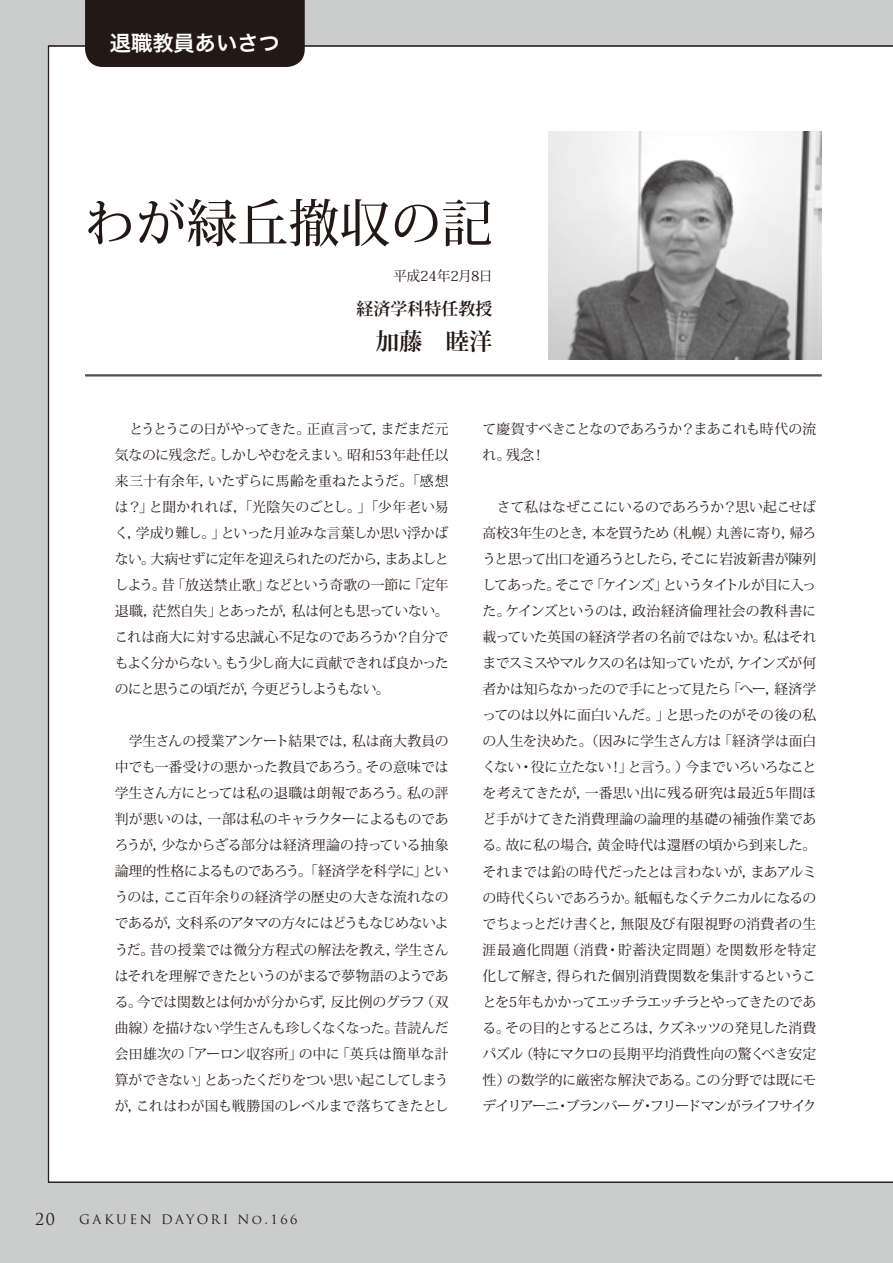
<style>
.page{position:relative;width:893px;height:1263px;background:#cbcccc}
.page>*{position:absolute;margin:0;border:0;box-sizing:border-box;transform-origin:0 0}
.t1{font:500 51px "Koz Min Pro";color:#221815}
.t2{font:700 23.4px "Koz Min Pro";color:#221815}
.t3{font:21.3px "Hira Kaku Pro W6";color:#fff}
.t4{font:700 16.95px "Koz Min Pro";color:#221815}
.t5{font:15.9px "Trajan Pro";color:#221815}
.t6{font:13.8px/26.1px "Koz Min Pro";letter-spacing:-.04em;color:#221815;text-align:justify}
.t7{font:12.75px "Trajan Pro";letter-spacing:.2em;color:#221815}
</style>
<div class="page">
<div style="left:49px;top:46px;width:844px;height:1136px;background:#fff"></div>
<hr style="left:85px;top:376px;width:737px;height:1px;background:#221815">
<hr style="left:85px;top:374px;width:737px;height:1px;background:#221815">
<div style="left:85px;top:0;width:220px;height:67px;background:#221815"></div>
<div style="left:74px;top:184px;width:428px;height:73px;background:#fff"></div>
<img style="left:549px;top:132px;width:273px;height:228px">
<h3 class="t3" style="left:110px;top:24px;width:172px">退職教員あいさつ</h3>
<h1 class="t1" style="left:84px;top:187px;width:410px">わが緑丘撤収の記</h1>
<p class="t6" style="left:393px;top:263px;width:101px">平成24年2月8日</p>
<p class="t4" style="left:357px;top:296px;width:138px">経済学科特任教授</p>
<h2 class="t2" style="left:376px;top:324px;width:118px">加藤　睦洋</h2>
<p class="t6" style="left:115px;top:415px;width:335px">　とうとうこの日がやってきた。正直言って，まだまだ元気なのに残念だ。しかしやむをえまい。昭和53年赴任以来三十有余年，いたずらに馬齢を重ねたようだ。「感想は？」と聞かれれば，「光陰矢のごとし。」「少年老い易く，学成り難し。」といった月並みな言葉しか思い浮かばない。大病せずに定年を迎えられたのだから，まあよしとしよう。昔「放送禁止歌」などという奇歌の一節に「定年退職，茫然自失」とあったが，私は何とも思っていない。これは商大に対する忠誠心不足なのであろうか？自分でもよく分からない。もう少し商大に貢献できれば良かったのにと思うこの頃だが，今更どうしようもない。</p>
<p class="t6" style="left:115px;top:727px;width:335px">　学生さんの授業アンケート結果では，私は商大教員の中でも一番受けの悪かった教員であろう。その意味では学生さん方にとっては私の退職は朗報であろう。私の評判が悪いのは，一部は私のキャラクターによるものであろうが，少なからざる部分は経済理論の持っている抽象論理的性格によるものであろう。「経済学を科学に」というのは，ここ百年余りの経済学の歴史の大きな流れなのであるが，文科系のアタマの方々にはどうもなじめないようだ。昔の授業では微分方程式の解法を教え，学生さんはそれを理解できたというのがまるで夢物語のようである。今では関数とは何かが分からず，反比例のグラフ（双曲線）を描けない学生さんも珍しくなくなった。昔読んだ会田雄次の「アーロン収容所」の中に「英兵は簡単な計算ができない」とあったくだりをつい思い起こしてしまうが，これはわが国も戦勝国のレベルまで落ちてきたとし</p>
<p class="t6" style="left:483px;top:415px;width:335px">て慶賀すべきことなのであろうか？まあこれも時代の流れ。残念！</p>
<p class="t6" style="left:483px;top:493px;width:335px">　さて私はなぜここにいるのであろうか？思い起こせば高校3年生のとき，本を買うため（札幌）丸善に寄り，帰ろうと思って出口を通ろうとしたら，そこに岩波新書が陳列してあった。そこで「ケインズ」というタイトルが目に入った。ケインズというのは，政治経済倫理社会の教科書に載っていた英国の経済学者の名前ではないか。私はそれまでスミスやマルクスの名は知っていたが，ケインズが何者かは知らなかったので手にとって見たら「へー，経済学ってのは以外に面白いんだ。」と思ったのがその後の私の人生を決めた。（因みに学生さん方は「経済学は面白くない・役に立たない！」と言う。）今までいろいろなことを考えてきたが，一番思い出に残る研究は最近5年間ほど手がけてきた消費理論の論理的基礎の補強作業である。故に私の場合，黄金時代は還暦の頃から到来した。それまでは鉛の時代だったとは言わないが，まあアルミの時代くらいであろうか。紙幅もなくテクニカルになるのでちょっとだけ書くと，無限及び有限視野の消費者の生涯最適化問題（消費・貯蓄決定問題）を関数形を特定化して解き，得られた個別消費関数を集計するということを5年もかかってエッチラエッチラとやってきたのである。その目的とするところは，クズネッツの発見した消費パズル（特にマクロの長期平均消費性向の驚くべき安定性）の数学的に厳密な解決である。この分野では既にモデイリアーニ・ブランバーグ・フリードマンがライフサイク</p>
<p class="t5" style="left:35px;top:1209px;width:21px">20</p>
<p class="t7" style="left:79px;top:1212px;width:220px">GAKUEN DAYORI No.166</p>
</div>
